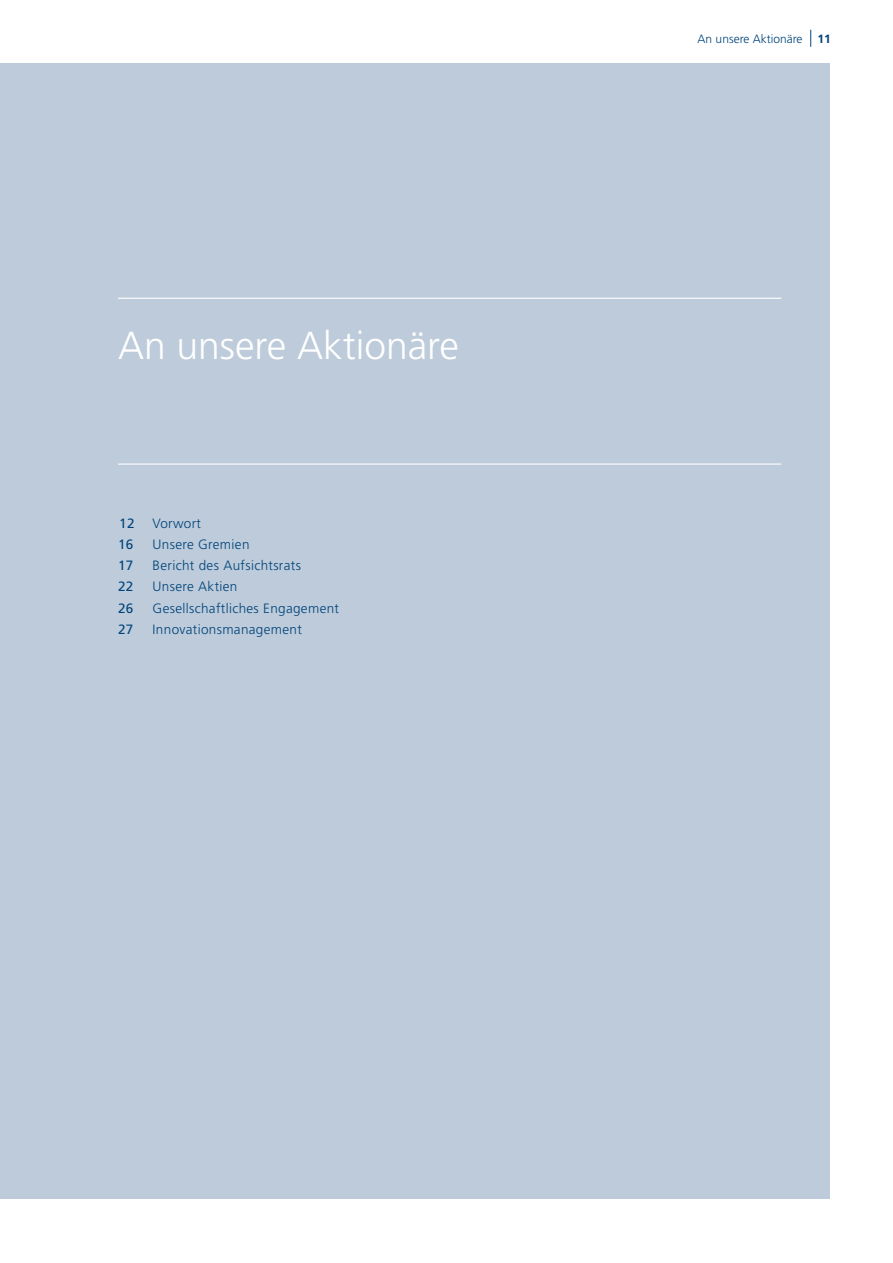
<style>
.page{position:relative;width:893px;height:1263px;background:#fff}
.page>*{position:absolute;margin:0;border:0;box-sizing:border-box;transform-origin:0 0}
.t1{font:300 39px "Frutiger LT";color:#fff}
.t2{font:300 13.5px "Frutiger LT";letter-spacing:.025em;color:#00447a}
.t3{font:13.5px "Frutiger LT";letter-spacing:.025em;color:#00447a}
.t4{font:300 12px "Frutiger LT";color:#00447a}
.s1{font-weight:700}
</style>
<div class="page">
<svg style="left:810px;top:30px;width:1px;height:17px"></svg>
<div style="left:0;top:64px;width:829px;height:1135px;background:#bdcbda"></div>
<hr style="left:118px;top:298px;width:663px;height:1px;background:#fff">
<hr style="left:118px;top:463px;width:663px;height:2px;background:#fff">
<h1 class="t1" style="left:118px;top:323px;width:343px">An unsere Aktionäre</h1>
<p class="t3" style="left:119px;top:515px;width:17px">12</p>
<p class="t2" style="left:153px;top:516px;width:50px">Vorwort</p>
<p class="t3" style="left:118px;top:536px;width:17px">16</p>
<p class="t2" style="left:153px;top:537px;width:98px">Unsere Gremien</p>
<p class="t3" style="left:118px;top:557px;width:17px">17</p>
<p class="t2" style="left:153px;top:558px;width:150px">Bericht des Aufsichtsrats</p>
<p class="t3" style="left:118px;top:578px;width:17px">22</p>
<p class="t2" style="left:153px;top:579px;width:86px">Unsere Aktien</p>
<p class="t3" style="left:118px;top:600px;width:17px">26</p>
<p class="t2" style="left:153px;top:600px;width:188px">Gesellschaftliches Engagement</p>
<p class="t3" style="left:118px;top:621px;width:17px">27</p>
<p class="t2" style="left:153px;top:621px;width:151px">Innovationsmanagement</p>
<p class="t4" style="left:698px;top:32px;width:135px">An unsere Aktionäre <span class="s1">11</span></p>
</div>
